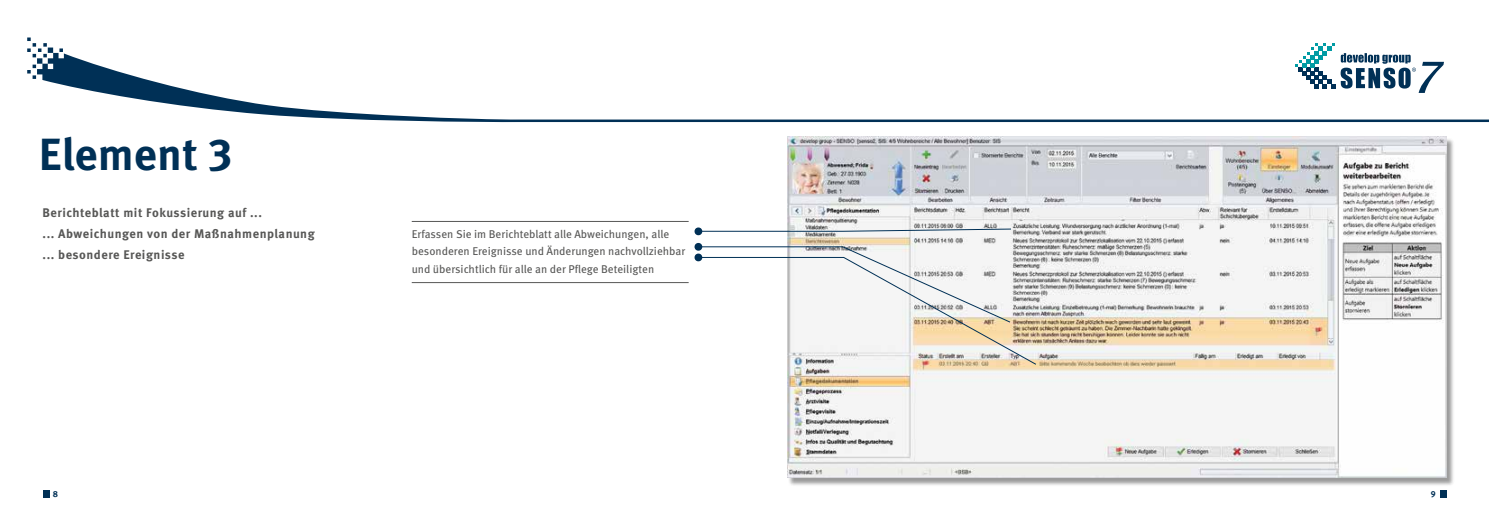
<style>
.page{position:relative;width:1489px;height:525px;background:#fff}
.page>*{position:absolute;margin:0;border:0;box-sizing:border-box;transform-origin:0 0}
.t1{font:700 45px "Meta OT";color:#003056}
.t2{font:700 12.5px/21px "Meta OT";letter-spacing:.04em;color:#575756}
.t3{font:11.25px/17.5px "Meta OT";color:#575756}
.t4{font:700 8.75px "Meta OT";color:#003056}
</style>
<div class="page">
<div style="left:787px;top:138px;width:667px;height:348px;background:#000;opacity:.4"></div>
<img style="left:787px;top:137px;width:659px;height:340px">
<svg style="left:27px;top:37px;width:1461px;height:85px"></svg>
<div style="left:43px;top:490px;width:6px;height:7px;background:#003056"></div>
<div style="left:1439px;top:490px;width:7px;height:7px;background:#003056"></div>
<svg style="left:1294px;top:43px;width:149px;height:50px"></svg>
<svg style="left:787px;top:256px;width:250px;height:109px"></svg>
<hr style="left:412px;top:221px;width:276px;height:1px;background:#575756">
<hr style="left:412px;top:282px;width:276px;height:1px;background:#575756">
<svg style="left:694px;top:227px;width:317px;height:8px"></svg>
<svg style="left:694px;top:242px;width:317px;height:81px"></svg>
<h1 class="t1" style="left:39px;top:125px;width:195px">Element 3</h1>
<p class="t2" style="left:43px;top:202px;width:273px">Berichteblatt mit Fokussierung auf ...<br>... Abweichungen von der Maßnahmenplanung ... besondere Ereignisse</p>
<p class="t3" style="left:412px;top:225px;width:275px">Erfassen Sie im Berichteblatt alle Abweichungen, alle besonderen Ereignisse und Änderungen nachvollziehbar und übersichtlich für alle an der Pflege Beteiligten</p>
<p class="t4" style="left:53px;top:488px;width:7px">8</p>
<p class="t4" style="left:1430px;top:488px;width:6px">9</p>
</div>
